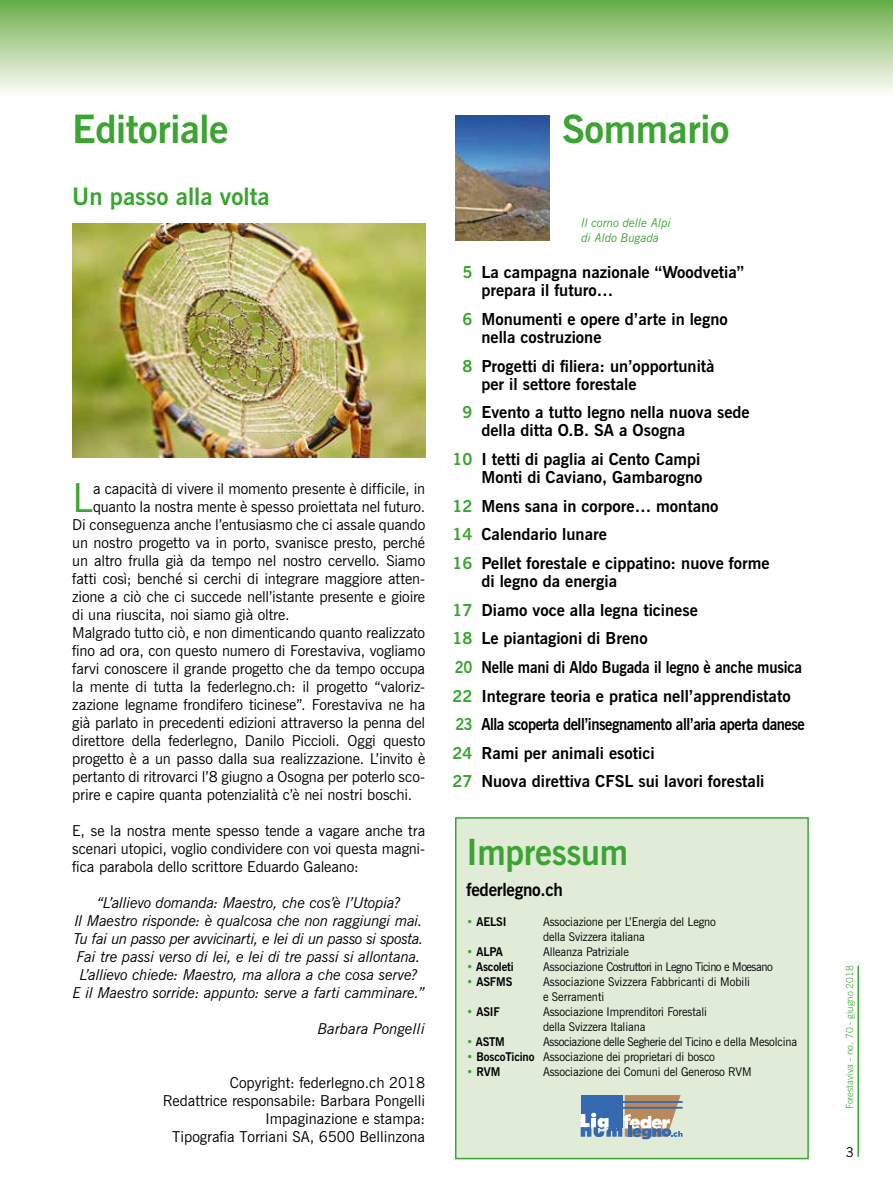
<style>
.page{position:relative;width:893px;height:1191px;background:#fff}
.page>*{position:absolute;margin:0;border:0;box-sizing:border-box;transform-origin:0 0}
.t1{font:39.9px "News Gothic BT";color:#3ca432}
.t2{font:700 39px "News Gothic BT";letter-spacing:-.01em;color:#3ca432}
.t3{font:700 36px "News Gothic BT";letter-spacing:-.01em;color:#3ca432;scale:.95 1}
.t4{font:700 24px "News Gothic BT";color:#3ca432}
.t5{font:700 18px "News Gothic BT";letter-spacing:-.015em;color:#000;scale:.95 1}
.t6{font:700 16.5px/28.7px "News Gothic BT";color:#000}
.t7{font:15px/18px "News Gothic BT";letter-spacing:-.005em;color:#000;text-align:justify}
.t8{font:italic 15px/18px "News Gothic BT";letter-spacing:-.015em;color:#000;text-align:center}
.t9{font:13.5px "News Gothic BT";color:#000}
.t10{font:12px/15px "News Gothic BT";letter-spacing:-.01em;color:#000;scale:.95 1}
.t11{font:12px "News Gothic BT";letter-spacing:-.03em;color:#000;scale:.95 1}
.t12{font:12px "News Gothic BT";letter-spacing:-.04em;color:#000;scale:.95 1}
.t13{font:700 12px "News Gothic BT";letter-spacing:-.01em;color:#000;scale:.95 1}
.t14{font:italic 12px/15px "News Gothic BT";color:#3ca432}
.t15{font:300 9.75px "News Gothic BT";color:#3ca432}
.s1{color:#3ca432}
.s2{font-weight:400;color:#3ca432}
.s3{font-weight:700}
</style>
<div class="page">
<div style="left:0;top:0;width:893px;height:98px;background:linear-gradient(to bottom,#6aad47,#fffeff)"></div>
<hr style="left:857px;top:965px;width:2px;height:191px;background:#3ca432">
<img style="left:455px;top:115px;width:94px;height:126px">
<img style="left:72px;top:224px;width:353px;height:234px">
<div style="left:455px;top:817px;width:354px;height:342px;background:#e1ecd8;border:2px solid #3ca432"></div>
<svg style="left:581px;top:1095px;width:102px;height:44px;background:#8d99a8"></svg>
<h2 class="t2" style="left:72px;top:105px;width:158px">Editoriale</h2>
<h2 class="t2" style="left:562px;top:105px;width:169px">Sommario</h2>
<h3 class="t4" style="left:72px;top:182px;width:199px">Un passo alla volta</h3>
<h1 class="t1" style="left:72px;top:473px;width:22px">L</h1>
<p class="t7" style="left:93px;top:479px;width:334px">a capacità di vivere il momento presente è difficile, in</p>
<p class="t7" style="left:93px;top:497px;width:334px">quanto la nostra mente è spesso proiettata nel futuro.</p>
<p class="t7" style="left:72px;top:515px;width:354px">Di conseguenza anche l’entusiasmo che ci assale quando</p>
<p class="t7" style="left:72px;top:533px;width:354px">un nostro progetto va in porto, svanisce presto, perché</p>
<p class="t7" style="left:72px;top:551px;width:354px">un altro frulla già da tempo nel nostro cervello. Siamo</p>
<p class="t7" style="left:72px;top:569px;width:354px">fatti così; benché si cerchi di integrare maggiore atten-</p>
<p class="t7" style="left:72px;top:587px;width:354px">zione a ciò che ci succede nell’istante presente e gioire</p>
<p class="t7" style="left:72px;top:605px;width:219px">di una riuscita, noi siamo già oltre.</p>
<p class="t7" style="left:72px;top:623px;width:354px">Malgrado tutto ciò, e non dimenticando quanto realizzato</p>
<p class="t7" style="left:72px;top:641px;width:354px">fino ad ora, con questo numero di Forestaviva, vogliamo</p>
<p class="t7" style="left:72px;top:659px;width:354px">farvi conoscere il grande progetto che da tempo occupa</p>
<p class="t7" style="left:72px;top:677px;width:354px">la mente di tutta la federlegno.ch: il progetto “valoriz-</p>
<p class="t7" style="left:72px;top:695px;width:354px">zazione legname frondifero ticinese”. Forestaviva ne ha</p>
<p class="t7" style="left:72px;top:713px;width:354px">già parlato in precedenti edizioni attraverso la penna del</p>
<p class="t7" style="left:72px;top:731px;width:354px">direttore della federlegno, Danilo Piccioli. Oggi questo</p>
<p class="t7" style="left:72px;top:749px;width:354px">progetto è a un passo dalla sua realizzazione. L’invito è</p>
<p class="t7" style="left:72px;top:767px;width:354px">pertanto di ritrovarci l’8 giugno a Osogna per poterlo sco-</p>
<p class="t7" style="left:72px;top:785px;width:341px">prire e capire quanta potenzialità c’è nei nostri boschi.</p>
<p class="t7" style="left:72px;top:821px;width:354px">E, se la nostra mente spesso tende a vagare anche tra scenari utopici, voglio condividere con voi questa magni&shy;fica parabola dello scrittore Eduardo Galeano:</p>
<p class="t8" style="left:73px;top:893px;width:353px">“L’allievo domanda: Maestro, che cos’è l’Utopia?<br>Il Maestro risponde: è qualcosa che non raggiungi mai.<br>Tu fai un passo per avvicinarti, e lei di un passo si sposta.<br>Fai tre passi verso di lei, e lei di tre passi si allontana.<br>L’allievo chiede: Maestro, ma allora a che cosa serve?<br>E il Maestro sorride: appunto: serve a farti camminare.”</p>
<p class="t8" style="left:318px;top:1019px;width:109px">Barbara Pongelli</p>
<p class="t7" style="left:163px;top:1073px;width:264px;text-align:right">Copyright: federlegno.ch 2018<br>Redattrice responsabile: Barbara Pongelli Impaginazione e stampa:<br>Tipografia Torriani SA, 6500 Bellinzona</p>
<p class="t14" style="left:581px;top:215px;width:91px">Il corno delle Alpi di Aldo Bugada</p>
<p class="t6" style="left:481px;top:263px;width:264px;line-height:18px;text-indent:-19px"><span class="s1">5</span> La campagna nazionale “Woodvetia” prepara il futuro…</p>
<p class="t6" style="left:481px;top:310px;width:248px;line-height:18px;text-indent:-19px"><span class="s1">6</span> Monumenti e opere d’arte in legno nella costruzione</p>
<p class="t6" style="left:481px;top:357px;width:235px;line-height:18px;text-indent:-19px"><span class="s1">8</span> Progetti di filiera: un’opportunità per il settore forestale</p>
<p class="t6" style="left:481px;top:403px;width:270px;line-height:18px;text-indent:-19px"><span class="s1">9</span> Evento a tutto legno nella nuova sede della ditta O.B. SA a Osogna</p>
<p class="t6" style="left:452px;top:450px;width:252px;line-height:18px;text-align:right"><span class="s1">10</span> I tetti di paglia ai Cento Campi<br>Monti di Caviano, Gambarogno</p>
<p class="t6" style="left:452px;top:491px;width:319px"><span class="s1">12</span> Mens sana in corpore… montano<br><span class="s1">14</span> Calendario lunare<br><span class="s1">16</span> Pellet forestale e cippatino: nuove forme</p>
<p class="t6" style="left:452px;top:566px;width:354px;text-indent:29px">di legno da energia<br><span class="s1">17</span> Diamo voce alla legna ticinese<br><span class="s1">18</span> Le piantagioni di Breno<br><span class="s1">20</span> Nelle mani di Aldo Bugada il legno è anche musica <span class="s1">22</span> Integrare teoria e pratica nell’apprendistato <span class="s1">23</span> Alla scoperta dell’insegnamento all’aria aperta danese <span class="s1">24</span> Rami per animali esotici<br><span class="s1">27</span> Nuova direttiva CFSL sui lavori forestali</p>
<h3 class="t3" style="left:466px;top:830px;width:172px">Impressum</h3>
<p class="t5" style="left:466px;top:879px;width:103px">federlegno.ch</p>
<p class="t13" style="left:466px;top:914px;width:44px"><span class="s2">•</span> AELSI</p>
<p class="t10" style="left:543px;top:914px;width:183px">Associazione per L’Energia del Legno della Svizzera italiana</p>
<p class="t13" style="left:466px;top:944px;width:40px"><span class="s2">•</span> ALPA</p>
<p class="t10" style="left:543px;top:944px;width:92px">Alleanza Patriziale</p>
<p class="t13" style="left:466px;top:959px;width:51px"><span class="s2">•</span> Ascoleti</p>
<p class="t12" style="left:543px;top:959px;width:243px">Associazione Costruttori in Legno Ticino e Moesano</p>
<p class="t13" style="left:466px;top:974px;width:50px"><span class="s2">•</span> ASFMS</p>
<p class="t10" style="left:543px;top:974px;width:219px">Associazione Svizzera Fabbricanti di Mobili e Serramenti</p>
<p class="t13" style="left:466px;top:1004px;width:37px"><span class="s2">•</span> ASIF</p>
<p class="t10" style="left:543px;top:1004px;width:174px">Associazione Imprenditori Forestali della Svizzera Italiana</p>
<p class="t13" style="left:466px;top:1034px;width:42px"><span class="s2">•</span> ASTM</p>
<p class="t11" style="left:543px;top:1034px;width:269px">Associazione delle Segherie del Ticino e della Mesolcina</p>
<p class="t10" style="left:466px;top:1049px;width:263px"><span class="s1">•</span> <span class="s3">BoscoTicino</span> Associazione dei proprietari di bosco</p>
<p class="t13" style="left:466px;top:1064px;width:37px"><span class="s2">•</span> RVM</p>
<p class="t10" style="left:543px;top:1064px;width:221px">Associazione dei Comuni del Generoso RVM</p>
<p class="t15" style="left:844px;top:1109px;width:145px;rotate:-90deg">Forestaviva - no. 70 - giugno 2018</p>
<p class="t9" style="left:846px;top:1144px;width:10px">3</p>
</div>
